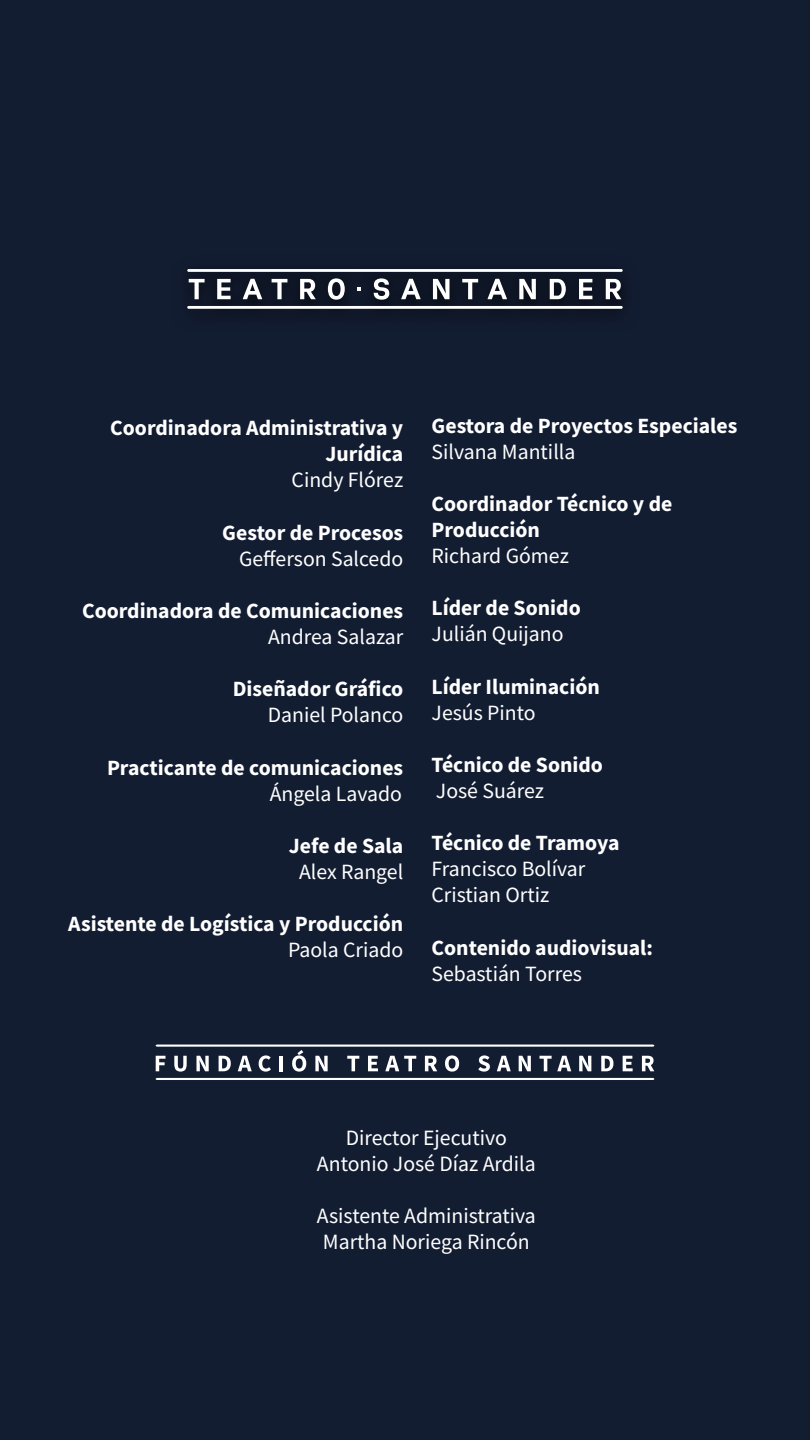
<style>
.page{position:relative;width:810px;height:1440px;background:#131d32}
.page>*{position:absolute;margin:0;border:0;box-sizing:border-box;transform-origin:0 0}
.t1{font:21.83px/26.2px "Source Sans Pro";color:#fff;text-align:center}
.t2{font:700 21.75px/26.1px "Source Sans Pro";color:#fff;text-align:right}
.t3{font:21.75px/26.1px "Source Sans Pro";color:#fff}
</style>
<div class="page">
<div style="left:188px;top:272px;width:437px;height:43px;background:#0e1626"></div>
<svg style="left:189px;top:279px;width:16px;height:20px"></svg>
<svg style="left:217px;top:279px;width:14px;height:20px"></svg>
<svg style="left:243px;top:279px;width:19px;height:20px"></svg>
<svg style="left:272px;top:279px;width:15px;height:20px"></svg>
<svg style="left:300px;top:279px;width:16px;height:20px"></svg>
<svg style="left:328px;top:278px;width:17px;height:22px"></svg>
<svg style="left:374px;top:278px;width:15px;height:22px"></svg>
<svg style="left:401px;top:279px;width:20px;height:20px"></svg>
<svg style="left:433px;top:279px;width:17px;height:20px"></svg>
<svg style="left:462px;top:279px;width:16px;height:20px"></svg>
<svg style="left:488px;top:279px;width:19px;height:20px"></svg>
<svg style="left:519px;top:279px;width:17px;height:20px"></svg>
<svg style="left:550px;top:279px;width:16px;height:20px"></svg>
<svg style="left:579px;top:279px;width:13px;height:20px"></svg>
<svg style="left:606px;top:279px;width:15px;height:20px"></svg>
<hr style="left:187px;top:269px;width:436px;height:3px;background:#fff">
<hr style="left:187px;top:306px;width:436px;height:3px;background:#fff">
<svg style="left:156px;top:1078px;width:498px;height:2px"></svg>
<svg style="left:156px;top:1045px;width:498px;height:27px"></svg>
<p class="t2" style="left:110px;top:415px;width:295px">Coordinadora Administrativa y<br>Jurídica</p>
<p class="t3" style="left:292px;top:467px;width:113px">Cindy Flórez</p>
<p class="t2" style="left:222px;top:519px;width:182px">Gestor de Procesos</p>
<p class="t3" style="left:239px;top:545px;width:166px">Gefferson Salcedo</p>
<p class="t2" style="left:82px;top:597px;width:323px">Coordinadora de Comunicaciones</p>
<p class="t3" style="left:268px;top:624px;width:137px">Andrea Salazar</p>
<p class="t2" style="left:233px;top:676px;width:172px">Diseñador Gráfico</p>
<p class="t3" style="left:268px;top:702px;width:137px">Daniel Polanco</p>
<p class="t2" style="left:107px;top:754px;width:298px">Practicante de comunicaciones</p>
<p class="t3" style="left:270px;top:780px;width:134px">Ángela Lavado</p>
<p class="t2" style="left:289px;top:832px;width:116px">Jefe de Sala</p>
<p class="t3" style="left:299px;top:859px;width:106px">Alex Rangel</p>
<p class="t2" style="left:68px;top:911px;width:337px">Asistente de Logística y Producción</p>
<p class="t3" style="left:288px;top:937px;width:117px">Paola Criado</p>
<p class="t2" style="left:432px;top:412px;width:307px">Gestora de Proyectos Especiales</p>
<p class="t3" style="left:432px;top:438px;width:145px">Silvana Mantilla</p>
<p class="t2" style="left:432px;top:490px;width:242px;text-align:left">Coordinador Técnico y de<br>Producción</p>
<p class="t3" style="left:432px;top:543px;width:139px">Richard Gómez</p>
<p class="t2" style="left:432px;top:595px;width:151px">Líder de Sonido</p>
<p class="t3" style="left:432px;top:621px;width:134px">Julián Quijano</p>
<p class="t2" style="left:432px;top:673px;width:170px">Líder Iluminación</p>
<p class="t3" style="left:432px;top:699px;width:106px">Jesús Pinto</p>
<p class="t2" style="left:432px;top:751px;width:173px">Técnico de Sonido</p>
<p class="t3" style="left:436px;top:778px;width:110px">José Suárez</p>
<p class="t2" style="left:432px;top:830px;width:189px">Técnico de Tramoya</p>
<p class="t3" style="left:432px;top:856px;width:155px">Francisco Bolívar<br>Cristian Ortiz</p>
<p class="t2" style="left:432px;top:934px;width:223px">Contenido audiovisual:</p>
<p class="t3" style="left:432px;top:960px;width:152px">Sebastián Torres</p>
<p class="t1" style="left:317px;top:1124px;width:220px">Director Ejecutivo<br>Antonio José Díaz Ardila</p>
<p class="t1" style="left:317px;top:1203px;width:221px;text-align:left">Asistente Administrativa<br>Martha Noriega Rincón</p>
</div>
